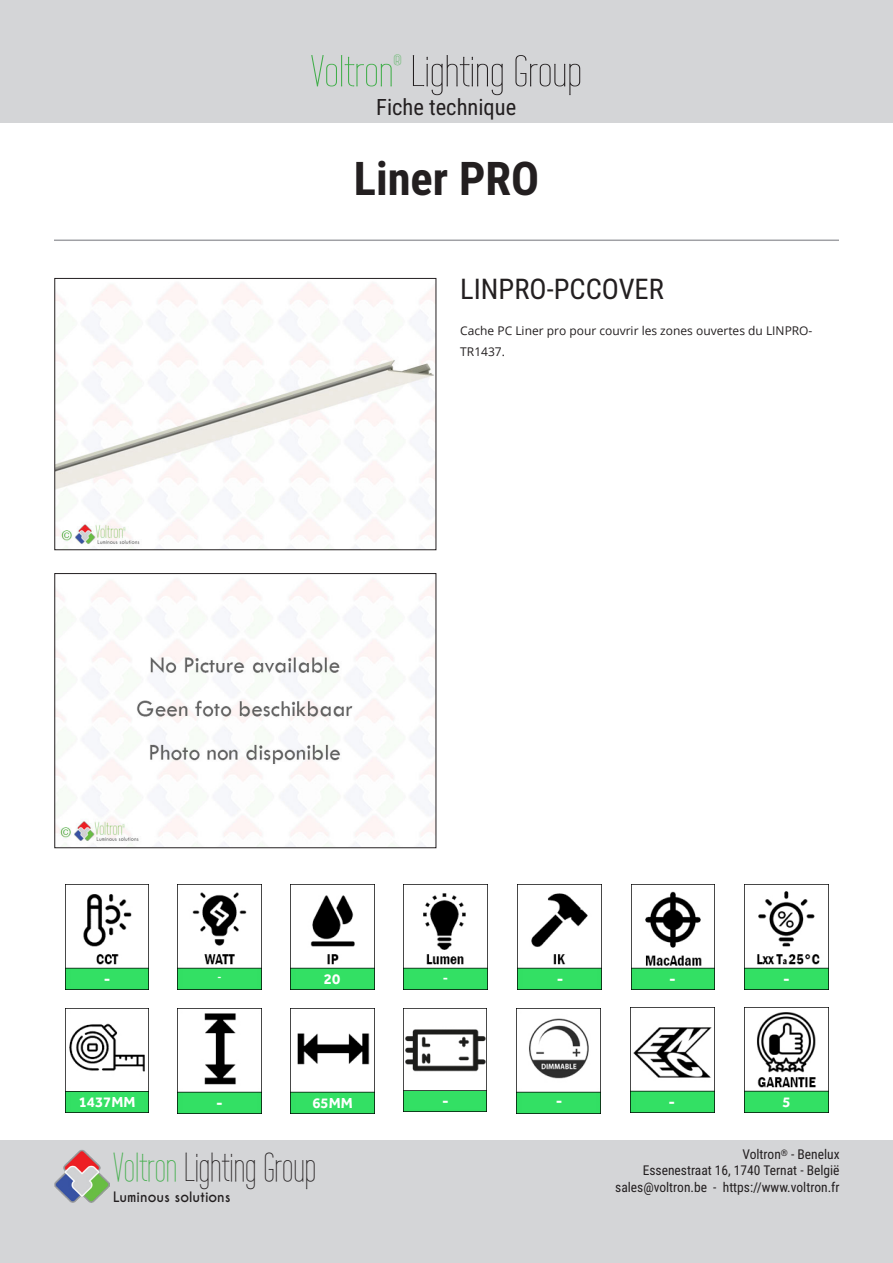
<style>
.page{position:relative;width:893px;height:1263px;background:#fff}
.page>*{position:absolute;margin:0;border:0;box-sizing:border-box;transform-origin:0 0}
.t1{font:700 46.5px "Roboto Condensed";color:#231f20}
.t2{font:43.5px "Wire One";color:#231f20;scale:1.2 1}
.t3{font:40.5px "Wire One";color:#231f20}
.t4{font:28.5px "Roboto Condensed";color:#231f20}
.t5{font:22.5px "Roboto Condensed";color:#231f20}
.t6{font:700 15px "Effra";color:#fff}
.t7{font:15px "Wire One";color:#40ae49;scale:1.2 1}
.t8{font:13.5px/16.5px "Roboto Condensed";color:#231f20;text-align:right}
.t9{font:700 13.5px "Caviar Dreams";color:#231f20}
.t10{font:12px/21px "Open Sans";color:#231f20}
.t11{font:700 12px "Effra";color:#fff}
.t12{font:700 9px "Effra";color:#fff}
.s1{color:#40ae49}
</style>
<div class="page">
<div style="left:0;top:1141px;width:893px;height:122px;background:#d4d5d7"></div>
<img style="left:55px;top:1150px;width:54px;height:53px">
<div style="left:0;top:0;width:893px;height:122px;background:#d4d5d7"></div>
<hr style="left:54px;top:239px;width:785px;height:2px;background:#a0a1a5">
<img style="left:56px;top:283px;width:378px;height:265px">
<div style="left:54px;top:278px;width:382px;height:272px;border:1px solid #231f20"></div>
<img style="left:56px;top:579px;width:378px;height:267px">
<div style="left:54px;top:573px;width:382px;height:275px;border:1px solid #231f20"></div>
<img style="left:65px;top:884px;width:84px;height:105px">
<img style="left:291px;top:884px;width:83px;height:105px">
<img style="left:404px;top:884px;width:83px;height:105px">
<img style="left:178px;top:884px;width:83px;height:105px">
<img style="left:632px;top:884px;width:83px;height:105px">
<img style="left:631px;top:1027px;width:83px;height:85px">
<img style="left:745px;top:1012px;width:83px;height:100px">
<img style="left:518px;top:884px;width:83px;height:105px">
<img style="left:404px;top:1008px;width:82px;height:103px">
<img style="left:745px;top:884px;width:83px;height:105px">
<img style="left:517px;top:1008px;width:83px;height:105px">
<img style="left:65px;top:1008px;width:84px;height:105px">
<img style="left:178px;top:1013px;width:83px;height:100px">
<img style="left:291px;top:1033px;width:83px;height:80px">
<p class="t7" style="left:394px;top:52px;width:8px">®</p>
<h3 class="t5" style="left:376px;top:91px;width:142px">Fiche technique</h3>
<h2 class="t2" style="left:311px;top:47px;width:228px"><span class="s1">Voltron</span> Lighting Group</h2>
<h1 class="t1" style="left:354px;top:146px;width:187px">Liner PRO</h1>
<h3 class="t4" style="left:460px;top:269px;width:205px">LINPRO-PCCOVER</h3>
<p class="t10" style="left:460px;top:320px;width:354px">Cache PC Liner pro pour couvrir les zones ouvertes du LINPRO-<br>TR1437.</p>
<p class="t6" style="left:104px;top:969px;width:8px">-</p>
<p class="t6" style="left:324px;top:969px;width:18px">20</p>
<p class="t11" style="left:443px;top:970px;width:7px">-</p>
<p class="t12" style="left:217px;top:971px;width:6px">-</p>
<p class="t6" style="left:557px;top:969px;width:8px">-</p>
<p class="t6" style="left:669px;top:969px;width:8px">-</p>
<p class="t6" style="left:783px;top:969px;width:8px">-</p>
<p class="t6" style="left:79px;top:1093px;width:58px">1437MM</p>
<p class="t6" style="left:216px;top:1093px;width:8px">-</p>
<p class="t6" style="left:312px;top:1093px;width:42px">65MM</p>
<p class="t6" style="left:556px;top:1092px;width:8px">-</p>
<p class="t6" style="left:442px;top:1092px;width:8px">-</p>
<p class="t6" style="left:669px;top:1093px;width:8px">-</p>
<p class="t6" style="left:782px;top:1093px;width:10px">5</p>
<h3 class="t3" style="left:113px;top:1145px;width:204px"><span class="s1">Voltron</span> Lighting Group</h3>
<p class="t9" style="left:113px;top:1189px;width:119px">Luminous solutions</p>
<p class="t8" style="left:615px;top:1145px;width:226px">Voltron<sup>®</sup> - Benelux<br>Essenestraat 16, 1740 Ternat - België sales@voltron.be - https://www.voltron.fr</p>
</div>
